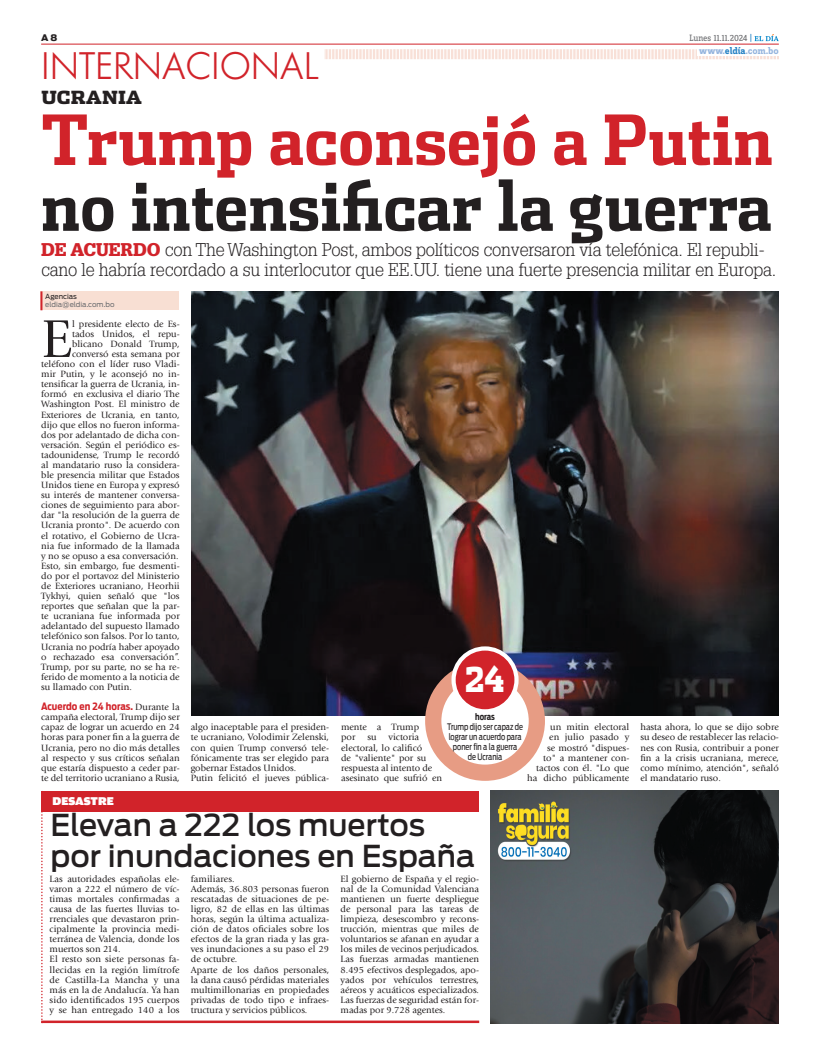
<style>
.page{position:relative;width:820px;height:1056px;background:#fff}
.page>*{position:absolute;margin:0;border:0;box-sizing:border-box;transform-origin:0 0}
.t1{font:700 69px "Dispatch Cond";color:#d1232a}
.t2{font:700 68px "Dispatch Cond";color:#231f20}
.t3{font:55.4px "Giovanni";color:#231f20}
.t4{font:35px "Cg Futura Maxi Lt";color:#d1232a}
.t5{font:900 34px "Dispatch";color:#fff;scale:.8 1}
.t6{font:500 30px/30.3px "Antenna";color:#231f20}
.t7{font:300 18px/20.2px "Glypha";letter-spacing:-.01em;color:#231f20}
.t8{font:900 18px "Dispatch";color:#231f20}
.t9{font:900 12px "Amplitude Wide";color:#fff}
.t10{font:700 10px "Antenna Cond";color:#d1232a}
.t11{font:700 10px "Zine Slab Dis";color:#95b5de}
.t12{font:9.5px/10.1px "Giovanni";color:#231f20}
.t13{font:9.5px "Zine Slab Dis";color:#6c6d70}
.t14{font:9px/10px "Antenna Cond";color:#231f20;text-align:center;scale:.9 1}
.t15{font:900 9px "Antenna";color:#231f20}
.t16{font:7px/8px "Antenna";color:#6c6d70}
.s1{color:#2783c5}
.s2{font-weight:900;color:#d1232a}
.s3{color:#231f20}
.s4{font-family:"Giovanni";font-weight:400;font-size:9.5px;color:#231f20}
.s5{font-weight:700}
</style>
<div class="page">
<div style="left:40px;top:291px;width:138px;height:19px;background:#f8dfd3"></div>
<svg style="left:40px;top:291px;width:2px;height:19px"></svg>
<img style="left:191px;top:291px;width:587px;height:424px">
<div style="left:425px;top:661px;width:119px;height:120px;background:#e79c84;border-radius:50%"></div>
<div style="left:441px;top:677px;width:87px;height:88px;background:#fff;border-radius:50%"></div>
<div style="left:453px;top:648px;width:63px;height:63px;background:#d1232a;border-radius:50%"></div>
<div style="left:451px;top:646px;width:67px;height:67px;border:4px solid #fff;border-radius:50%"></div>
<svg style="left:324px;top:49px;width:454px;height:10px"></svg>
<hr style="left:41px;top:44px;width:737px;height:1px;background:#d1232a">
<div style="left:696px;top:46px;width:82px;height:9px;background:#fff"></div>
<svg style="left:754px;top:34px;width:24px;height:7px"></svg>
<div style="left:41px;top:791px;width:438px;height:20px;background:#d1232a"></div>
<hr style="left:41px;top:1020px;width:438px;height:3px;background:#d1232a">
<svg style="left:41px;top:811px;width:2px;height:211px"></svg>
<img style="left:490px;top:791px;width:288px;height:232px">
<p class="t15" style="left:41px;top:33px;width:18px">A 8</p>
<p class="t4" style="left:41px;top:45px;width:279px">INTERNACI ONAL</p>
<p class="t8" style="left:41px;top:85px;width:102px">UCRANIA</p>
<p class="t13" style="left:689px;top:34px;width:64px">Lunes 11.11.2024 <span class="s1">|</span></p>
<p class="t11" style="left:699px;top:45px;width:81px">www.<span class="s1">eldía</span>.com.bo</p>
<p class="t1" style="left:41px;top:97px;width:733px">Trump aconsejó a Putin</p>
<p class="t2" style="left:41px;top:163px;width:732px">no intensificar la guerra</p>
<p class="t7" style="left:41px;top:239px;width:736px"><span class="s2">DE ACUERDO</span> con The Washington Post, ambos políticos conversaron vía telefónica. El republi&shy;cano le habría recordado a su interlocutor que EE.UU. tiene una fuerte presencia militar en Europa.</p>
<p class="t16" style="left:45px;top:293px;width:71px"><span class="s3">Agencias </span>eldia@eldia.com.bo</p>
<p class="t3" style="left:41px;top:308px;width:32px">E</p>
<p class="t12" style="left:72px;top:319px;width:109px">l presidente electo de Es-</p>
<p class="t12" style="left:72px;top:329px;width:109px">tados Unidos, el repu-</p>
<p class="t12" style="left:72px;top:339px;width:109px">blicano Donald Trump,</p>
<p class="t12" style="left:72px;top:349px;width:109px">conversó esta semana por</p>
<p class="t12" style="left:41px;top:359px;width:140px">teléfono con el líder ruso Vladi-</p>
<p class="t12" style="left:41px;top:369px;width:140px">mir Putin, y le aconsejó no in-</p>
<p class="t12" style="left:41px;top:379px;width:140px">tensificar la guerra de Ucrania, in-</p>
<p class="t12" style="left:41px;top:389px;width:140px">formó en exclusiva el diario The</p>
<p class="t12" style="left:41px;top:399px;width:140px">Washington Post. El ministro de</p>
<p class="t12" style="left:41px;top:409px;width:140px">Exteriores de Ucrania, en tanto,</p>
<p class="t12" style="left:41px;top:420px;width:140px">dijo que ellos no fueron informa-</p>
<p class="t12" style="left:41px;top:430px;width:140px">dos por adelantado de dicha con-</p>
<p class="t12" style="left:41px;top:440px;width:140px">versación. Según el periódico es-</p>
<p class="t12" style="left:41px;top:450px;width:140px">tadounidense, Trump le recordó</p>
<p class="t12" style="left:41px;top:460px;width:140px">al mandatario ruso la considera-</p>
<p class="t12" style="left:41px;top:470px;width:140px">ble presencia militar que Estados</p>
<p class="t12" style="left:41px;top:480px;width:140px">Unidos tiene en Europa y expresó</p>
<p class="t12" style="left:41px;top:490px;width:140px">su interés de mantener conversa-</p>
<p class="t12" style="left:41px;top:500px;width:140px">ciones de seguimiento para abor-</p>
<p class="t12" style="left:41px;top:510px;width:140px">dar "la resolución de la guerra de</p>
<p class="t12" style="left:41px;top:520px;width:140px">Ucrania pronto". De acuerdo con</p>
<p class="t12" style="left:41px;top:530px;width:140px">el rotativo, el Gobierno de Ucra-</p>
<p class="t12" style="left:41px;top:541px;width:140px">nia fue informado de la llamada</p>
<p class="t12" style="left:41px;top:551px;width:139px">y no se opuso a esa conversación.</p>
<p class="t12" style="left:41px;top:561px;width:140px">Esto, sin embargo, fue desmenti-</p>
<p class="t12" style="left:41px;top:571px;width:140px">do por el portavoz del Ministerio</p>
<p class="t12" style="left:41px;top:581px;width:140px">de Exteriores ucraniano, Heorhii</p>
<p class="t12" style="left:41px;top:591px;width:140px">Tykhyi, quien señaló que "los</p>
<p class="t12" style="left:41px;top:601px;width:140px">reportes que señalan que la par-</p>
<p class="t12" style="left:41px;top:611px;width:140px">te ucraniana fue informada por</p>
<p class="t12" style="left:41px;top:621px;width:140px">adelantado del supuesto llamado</p>
<p class="t12" style="left:41px;top:631px;width:140px">telefónico son falsos. Por lo tanto,</p>
<p class="t12" style="left:41px;top:641px;width:140px">Ucrania no podría haber apoyado</p>
<p class="t12" style="left:41px;top:652px;width:140px">o rechazado esa conversación”.</p>
<p class="t12" style="left:41px;top:662px;width:140px">Trump, por su parte, no se ha re-</p>
<p class="t12" style="left:41px;top:672px;width:140px">ferido de momento a la noticia de</p>
<p class="t12" style="left:41px;top:682px;width:92px">su llamado con Putin.</p>
<p class="t10" style="left:41px;top:701px;width:140px">Acuerdo en 24 horas. <span class="s4">Durante la</span></p>
<p class="t12" style="left:41px;top:712px;width:140px;text-align:justify">campaña electoral, Trump dijo ser capaz de lograr un acuerdo en 24 horas para poner fin a la guerra de Ucrania, pero no dio más detalles al respecto y sus críticos señalan que estaría dispuesto a ceder par&shy;te del territorio ucraniano a Rusia,</p>
<p class="t12" style="left:191px;top:722px;width:140px">algo inaceptable para el presiden&shy;te ucraniano, Volodimir Zelenski, con quien Trump conversó tele&shy;fónicamente tras ser elegido para gobernar Estados Unidos.<br>Putin felicitó el jueves pública-</p>
<p class="t12" style="left:527px;top:722px;width:104px;text-align:right">un mitin electoral<br>en julio pasado y<br>se mostró "dispues-<br>to" a mantener con&shy;tactos con él. "Lo que ha dicho públicamente</p>
<p class="t5" style="left:465px;top:655px;width:51px">24</p>
<p class="t14" style="left:447px;top:711px;width:86px"><span class="s5">horas<br></span>Trump dijo ser capaz de lograr un acuerdo para poner fin a la guerra<br>de Ucrania</p>
<p class="t12" style="left:341px;top:722px;width:79px">mente a Trump por</p>
<p class="t12" style="left:341px;top:732px;width:103px;text-indent:47px">victoria electoral, lo calificó<br>de "valiente" por su respuesta al intento de asesinato que sufrió en</p>
<p class="t12" style="left:367px;top:732px;width:11px">su</p>
<p class="t9" style="left:52px;top:794px;width:63px">DESASTRE</p>
<p class="t6" style="left:50px;top:810px;width:426px">Elevan a 222 los muertos por inundaciones en España</p>
<p class="t12" style="left:50px;top:874px;width:131px">Las autoridades españolas ele&shy;varon a 222 el número de víc&shy;timas mortales confirmadas a causa de las fuertes lluvias to&shy;rrenciales que devastaron prin&shy;cipalmente la provincia medi&shy;terránea de Valencia, donde los muertos son 214.<br>El resto son siete personas fa&shy;llecidas en la región limítrofe de Castilla-La Mancha y una más en la de Andalucía. Ya han sido identificados 195 cuerpos y se han entregado 140 a los</p>
<p class="t12" style="left:191px;top:874px;width:140px">familiares.<br>Además, 36.803 personas fueron rescatadas de situaciones de pe&shy;ligro, 82 de ellas en las últimas horas, según la última actualiza&shy;ción de datos oficiales sobre los efectos de la gran riada y las gra&shy;ves inundaciones a su paso el 29 de octubre.<br>Aparte de los daños personales, la dana causó pérdidas materiales multimillonarias en propiedades privadas de todo tipo e infraes&shy;tructura y servicios públicos.</p>
<p class="t12" style="left:340px;top:874px;width:140px;text-align:justify">El gobierno de España y el regio&shy;nal de la Comunidad Valenciana mantienen un fuerte despliegue de personal para las tareas de limpieza, desescombro y recons&shy;trucción, mientras que miles de voluntarios se afanan en ayudar a los miles de vecinos perjudicados.<br>Las fuerzas armadas mantienen 8.495 efectivos desplegados, apo&shy;yados por vehículos terrestres, aéreos y acuáticos especializados.<br>Las fuerzas de seguridad están for&shy;madas por 9.728 agentes.</p>
<p class="t12" style="left:640px;top:722px;width:140px;text-align:justify">hasta ahora, lo que se dijo sobre su deseo de restablecer las relacio&shy;nes con Rusia, contribuir a poner fin a la crisis ucraniana, merece, como mínimo, atención", señaló el mandatario ruso.</p>
</div>
